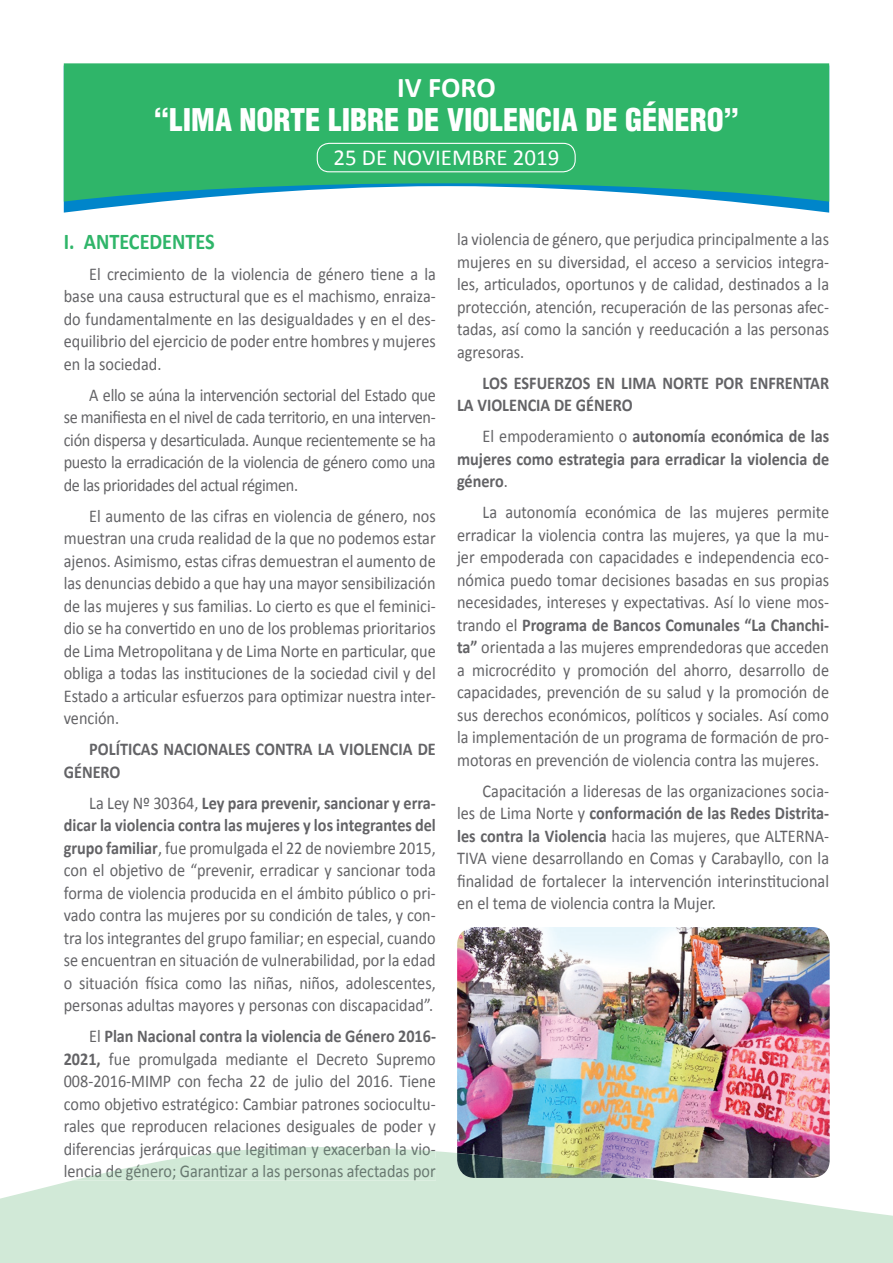
<style>
.page{position:relative;width:893px;height:1263px;background:#fff}
.page>*{position:absolute;margin:0;border:0;box-sizing:border-box;transform-origin:0 0}
.t1{font:900 condensed 30.6px "Helvetica";color:#fff}
.t2{font:700 28.65px "Calibri";letter-spacing:-.005em;color:#fff}
.t3{font:22.95px "Calibri";color:#fff}
.t4{font:700 22.5px "Calibri";color:#2fb569;scale:.9 1}
.t5{font:18px/22.5px "Calibri";color:#636366;text-align:justify;scale:.9 1}
.t6{font:700 18px/22.5px "Calibri";color:#636366;scale:.9 1}
.t7{font:18px/22.5px "Calibri";color:#687870;scale:.9 1}
.s1{font-weight:700}
.s2{font-weight:400}
</style>
<div class="page">
<svg style="left:64px;top:202px;width:765px;height:11px"></svg>
<svg style="left:64px;top:63px;width:765px;height:139px;background:#39b775"></svg>
<img style="left:457px;top:927px;width:359px;height:224px">
<svg style="left:0;top:1151px;width:893px;height:112px;background:#d1e4d6"></svg>
<svg style="left:179px;top:1147px;width:256px;height:11px"></svg>
<svg style="left:73px;top:1165px;width:363px;height:15px;background:#d5ebda"></svg>
<img style="left:457px;top:1153px;width:186px;height:25px">
<div style="left:317px;top:143px;width:259px;height:29px;border:1px solid #fff;border-radius:12px"></div>
<h2 class="t2" style="left:397px;top:70px;width:100px">IV FORO</h2>
<h1 class="t1" style="left:154px;top:101px;width:587px">“LIMA NORTE LIBRE DE VIOLENCIA DE GÉNERO”</h1>
<p class="t3" style="left:334px;top:143px;width:227px">25 DE NOVIEMBRE 2019</p>
<p class="t4" style="left:64px;top:227px;width:169px">I. ANTECEDENTES</p>
<p class="t5" style="left:64px;top:262px;width:415px;text-indent:26px">El crecimiento de la violencia de género tiene a la base una causa estructural que es el machismo, enraiza&shy;do fundamentalmente en las desigualdades y en el des&shy;equilibrio del ejercicio de poder entre hombres y mujeres en la sociedad.</p>
<p class="t5" style="left:64px;top:383px;width:415px;text-indent:26px">A ello se aúna la intervención sectorial del Estado que se manifiesta en el nivel de cada territorio, en una interven&shy;ción dispersa y desarticulada. Aunque recientemente se ha puesto la erradicación de la violencia de género como una de las prioridades del actual régimen.</p>
<p class="t5" style="left:64px;top:504px;width:415px;text-indent:26px">El aumento de las cifras en violencia de género, nos muestran una cruda realidad de la que no podemos estar ajenos. Asimismo, estas cifras demuestran el aumento de las denuncias debido a que hay una mayor sensibilización de las mujeres y sus familias. Lo cierto es que el feminici&shy;dio se ha convertido en uno de los problemas prioritarios de Lima Metropolitana y de Lima Norte en particular, que obliga a todas las instituciones de la sociedad civil y del Estado a articular esfuerzos para optimizar nuestra inter&shy;vención.</p>
<p class="t6" style="left:64px;top:737px;width:415px;text-indent:26px">POLÍTICAS NACIONALES CONTRA LA VIOLENCIA DE<br>GÉNERO</p>
<p class="t5" style="left:64px;top:791px;width:415px;text-indent:26px">La Ley Nº 30364, <span class="s1">Ley para prevenir, sancionar y erra&shy;dicar la violencia contra las mujeres y los integrantes del grupo familiar</span>, fue promulgada el 22 de noviembre 2015, con el objetivo de “prevenir, erradicar y sancionar toda forma de violencia producida en el ámbito público o pri&shy;vado contra las mujeres por su condición de tales, y con&shy;tra los integrantes del grupo familiar; en especial, cuando se encuentran en situación de vulnerabilidad, por la edad o situación física como las niñas, niños, adolescentes, personas adultas mayores y personas con discapacidad”.</p>
<p class="t5" style="left:64px;top:1024px;width:415px;text-indent:26px">El <span class="s1">Plan Nacional contra la violencia de Género 2016- 2021,</span> fue promulgada mediante el Decreto Supremo 008-2016-MIMP con fecha 22 de julio del 2016. Tiene como objetivo estratégico: Cambiar patrones sociocultu&shy;rales que reproducen relaciones desiguales de poder y</p>
<p class="t7" style="left:64px;top:1137px;width:415px">diferencias jerárquicas que legitiman y exacerban la vio&shy;lencia de género; Garantizar a las personas afectadas por</p>
<p class="t5" style="left:457px;top:227px;width:415px">la violencia de género, que perjudica principalmente a las mujeres en su diversidad, el acceso a servicios integra&shy;les, articulados, oportunos y de calidad, destinados a la protección, atención, recuperación de las personas afec&shy;tadas, así como la sanción y reeducación a las personas agresoras.</p>
<p class="t6" style="left:457px;top:371px;width:415px;text-indent:26px">LOS ESFUERZOS EN LIMA NORTE POR ENFRENTAR<br>LA VIOLENCIA DE GÉNERO</p>
<p class="t6" style="left:457px;top:424px;width:415px;text-align:justify;text-indent:26px"><span class="s2">El empoderamiento o</span> autonomía económica de las mujeres como estrategia para erradicar la violencia de género<span class="s2">.</span></p>
<p class="t5" style="left:457px;top:500px;width:415px;text-indent:26px">La autonomía económica de las mujeres permite erradicar la violencia contra las mujeres, ya que la mu&shy;jer empoderada con capacidades e independencia eco&shy;nómica puedo tomar decisiones basadas en sus propias necesidades, intereses y expectativas. Así lo viene mos&shy;trando el <span class="s1">Programa de Bancos Comunales “La Chanchi&shy;ta”</span> orientada a las mujeres emprendedoras que acceden a microcrédito y promoción del ahorro, desarrollo de capacidades, prevención de su salud y la promoción de sus derechos económicos, políticos y sociales. Así como la implementación de un programa de formación de pro&shy;motoras en prevención de violencia contra las mujeres.</p>
<p class="t5" style="left:457px;top:779px;width:415px;text-indent:26px">Capacitación a lideresas de las organizaciones socia&shy;les de Lima Norte y <span class="s1">conformación de las Redes Distrita&shy;les contra la Violencia</span> hacia las mujeres, que ALTERNA-TIVA viene desarrollando en Comas y Carabayllo, con la finalidad de fortalecer la intervención interinstitucional en el tema de violencia contra la Mujer.</p>
</div>
